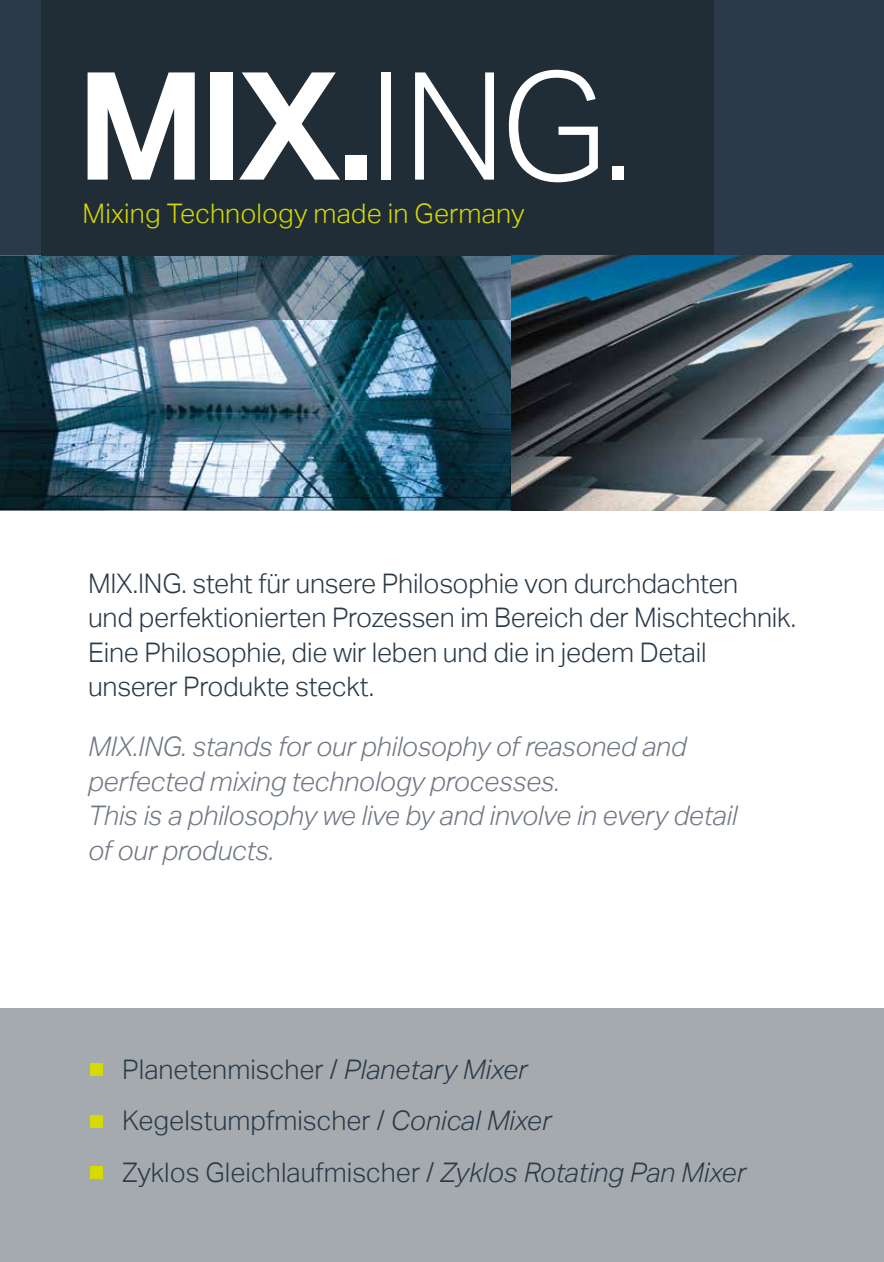
<style>
.page{position:relative;width:884px;height:1262px;background:#fff}
.page>*{position:absolute;margin:0;border:0;box-sizing:border-box;transform-origin:0 0}
.t1{font:700 150px "Aktiv Grotesk";color:#fff}
.t2{font:300 27px/34.5px "Aktiv Grotesk";letter-spacing:-.01em;color:#2a3a49}
.t3{font:italic 300 27px/34.5px "Aktiv Grotesk";letter-spacing:-.01em;color:#717885}
.t4{font:300 27px "Aktiv Grotesk";letter-spacing:.005em;color:#d7da00}
.s1{font-weight:300}
.s2{font-style:italic}
</style>
<div class="page">
<div style="left:0;top:1008px;width:884px;height:254px;background:#a4aaad"></div>
<img style="left:0;top:255px;width:511px;height:255px">
<div style="left:0;top:0;width:883px;height:255px;background:#2a3a4a"></div>
<img style="left:41px;top:255px;width:470px;height:64px">
<div style="left:41px;top:0;width:672px;height:255px;background:#202d36"></div>
<img style="left:511px;top:255px;width:372px;height:255px">
<div style="left:90px;top:1063px;width:12px;height:12px;background:#d7da00"></div>
<div style="left:90px;top:1114px;width:12px;height:13px;background:#d7da00"></div>
<div style="left:90px;top:1166px;width:12px;height:13px;background:#d7da00"></div>
<h1 class="t1" style="left:77px;top:40px;width:557px">MIX.<span class="s1">ING.</span></h1>
<p class="t4" style="left:83px;top:198px;width:443px">Mixing Technology made in Germany</p>
<p class="t2" style="left:88px;top:566px;width:709px">MIX.ING. steht für unsere Philosophie von durchdachten<br>und perfektionierten Prozessen im Bereich der Mischtechnik.<br>Eine Philosophie, die wir leben und die in jedem Detail unserer Produkte steckt.</p>
<p class="t3" style="left:88px;top:729px;width:650px">MIX.ING. stands for our philosophy of reasoned and perfected mixing technology processes.<br>This is a philosophy we live by and involve in every detail of our products.</p>
<p class="t2" style="left:122px;top:1043px;width:625px;line-height:51.8px">Planetenmischer / <span class="s2">Planetary Mixer<br></span>Kegelstumpfmischer / <span class="s2">Conical Mixer<br></span>Zyklos Gleichlaufmischer / <span class="s2">Zyklos Rotating Pan Mixer</span></p>
</div>
